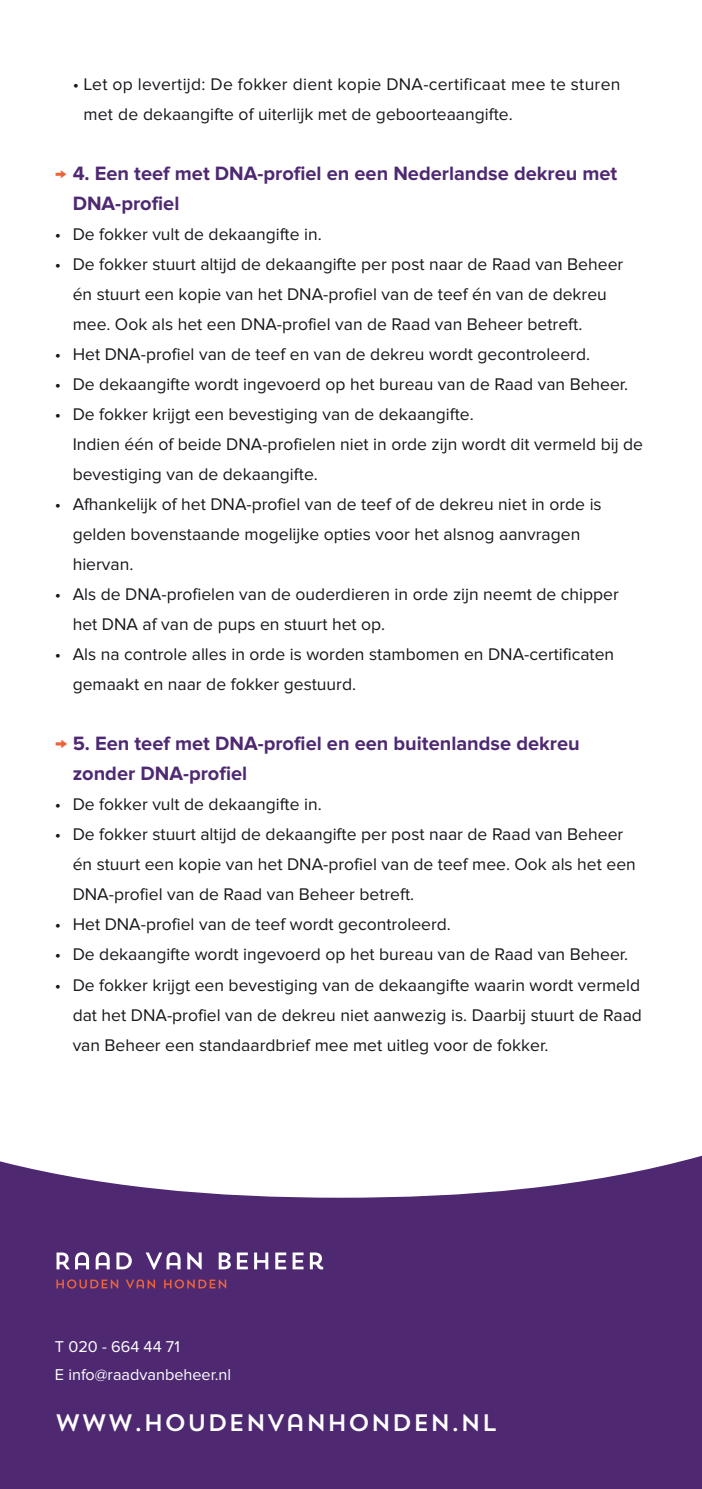
<style>
.page{position:relative;width:702px;height:1489px;background:#fff}
.page>*{position:absolute;margin:0;border:0;box-sizing:border-box;transform-origin:0 0}
.t1{font:23.75px "Trend Sans One";color:#fff}
.t2{font:700 20px/30px "Proxima Nova";color:#4e2972}
.t3{font:17.5px/30px "Proxima Nova";color:#1a171c}
.t4{font:16.25px/27.5px "Proxima Nova";color:#fff}
.s1{color:#ea633a}
.s2{font-size:21.25px;color:#ea633a}
</style>
<div class="page">
<svg style="left:0;top:1155px;width:702px;height:333px;background:#5e3d7f"></svg>
<svg style="left:57px;top:1252px;width:32px;height:17px"></svg>
<svg style="left:96px;top:1252px;width:14px;height:17px"></svg>
<svg style="left:116px;top:1252px;width:16px;height:17px"></svg>
<svg style="left:146px;top:1252px;width:34px;height:17px"></svg>
<svg style="left:187px;top:1252px;width:15px;height:17px"></svg>
<svg style="left:219px;top:1252px;width:12px;height:17px"></svg>
<svg style="left:237px;top:1252px;width:11px;height:17px"></svg>
<svg style="left:254px;top:1252px;width:14px;height:17px"></svg>
<svg style="left:275px;top:1252px;width:11px;height:17px"></svg>
<svg style="left:292px;top:1252px;width:11px;height:17px"></svg>
<svg style="left:310px;top:1252px;width:13px;height:17px"></svg>
<svg style="left:56px;top:1279px;width:62px;height:9px"></svg>
<svg style="left:126px;top:1279px;width:29px;height:9px"></svg>
<svg style="left:164px;top:1279px;width:62px;height:9px"></svg>
<p class="t3" style="left:83px;top:69px;width:538px;text-indent:-11px">• Let op levertijd: De fokker dient kopie DNA-certificaat mee te sturen met de dekaangifte of uiterlijk met de geboorteaangifte.</p>
<p class="t2" style="left:73px;top:159px;width:546px;text-indent:-18px"><span class="s1">→</span> 4. Een teef met DNA-profiel en een Nederlandse dekreu met<br>DNA-profiel</p>
<p class="t3" style="left:55px;top:219px;width:268px">• De fokker vult de dekaangifte in.</p>
<p class="t3" style="left:73px;top:249px;width:552px;text-indent:-18px">• De fokker stuurt altijd de dekaangifte per post naar de Raad van Beheer én stuurt een kopie van het DNA-profiel van de teef én van de dekreu mee. Ook als het een DNA-profiel van de Raad van Beheer betreft.</p>
<p class="t3" style="left:55px;top:339px;width:536px">• Het DNA-profiel van de teef en van de dekreu wordt gecontroleerd.</p>
<p class="t3" style="left:55px;top:369px;width:575px">• De dekaangifte wordt ingevoerd op het bureau van de Raad van Beheer.</p>
<p class="t3" style="left:73px;top:399px;width:572px;text-indent:-18px">• De fokker krijgt een bevestiging van de dekaangifte.<br>Indien één of beide DNA-profielen niet in orde zijn wordt dit vermeld bij de bevestiging van de dekaangifte.</p>
<p class="t3" style="left:73px;top:489px;width:530px;text-indent:-18px">• Afhankelijk of het DNA-profiel van de teef of de dekreu niet in orde is gelden bovenstaande mogelijke opties voor het alsnog aanvragen hiervan.</p>
<p class="t3" style="left:73px;top:579px;width:547px;text-indent:-18px">• Als de DNA-profielen van de ouderdieren in orde zijn neemt de chipper het DNA af van de pups en stuurt het op.</p>
<p class="t3" style="left:73px;top:639px;width:543px;text-indent:-18px">• Als na controle alles in orde is worden stambomen en DNA-certificaten gemaakt en naar de fokker gestuurd.</p>
<p class="t2" style="left:73px;top:729px;width:508px;text-indent:-18px"><span class="s2">→</span> 5. Een teef met DNA-profiel en een buitenlandse dekreu zonder DNA-profiel</p>
<p class="t3" style="left:55px;top:789px;width:268px">• De fokker vult de dekaangifte in.</p>
<p class="t3" style="left:73px;top:819px;width:564px;text-indent:-18px">• De fokker stuurt altijd de dekaangifte per post naar de Raad van Beheer én stuurt een kopie van het DNA-profiel van de teef mee. Ook als het een<br>DNA-profiel van de Raad van Beheer betreft.</p>
<p class="t3" style="left:55px;top:909px;width:397px">• Het DNA-profiel van de teef wordt gecontroleerd.</p>
<p class="t3" style="left:55px;top:939px;width:575px">• De dekaangifte wordt ingevoerd op het bureau van de Raad van Beheer.</p>
<p class="t3" style="left:73px;top:969px;width:570px;text-align:justify;text-indent:-18px">• De fokker krijgt een bevestiging van de dekaangifte waarin wordt vermeld dat het DNA-profiel van de dekreu niet aanwezig is. Daarbij stuurt de Raad van Beheer een standaardbrief mee met uitleg voor de fokker.</p>
<p class="t4" style="left:55px;top:1333px;width:178px">T 020 - 664 44 71<br>E info@raadvanbeheer.nl</p>
<h1 class="t1" style="left:55px;top:1407px;width:443px">WWW.HOUDENVANHONDEN.NL</h1>
</div>
